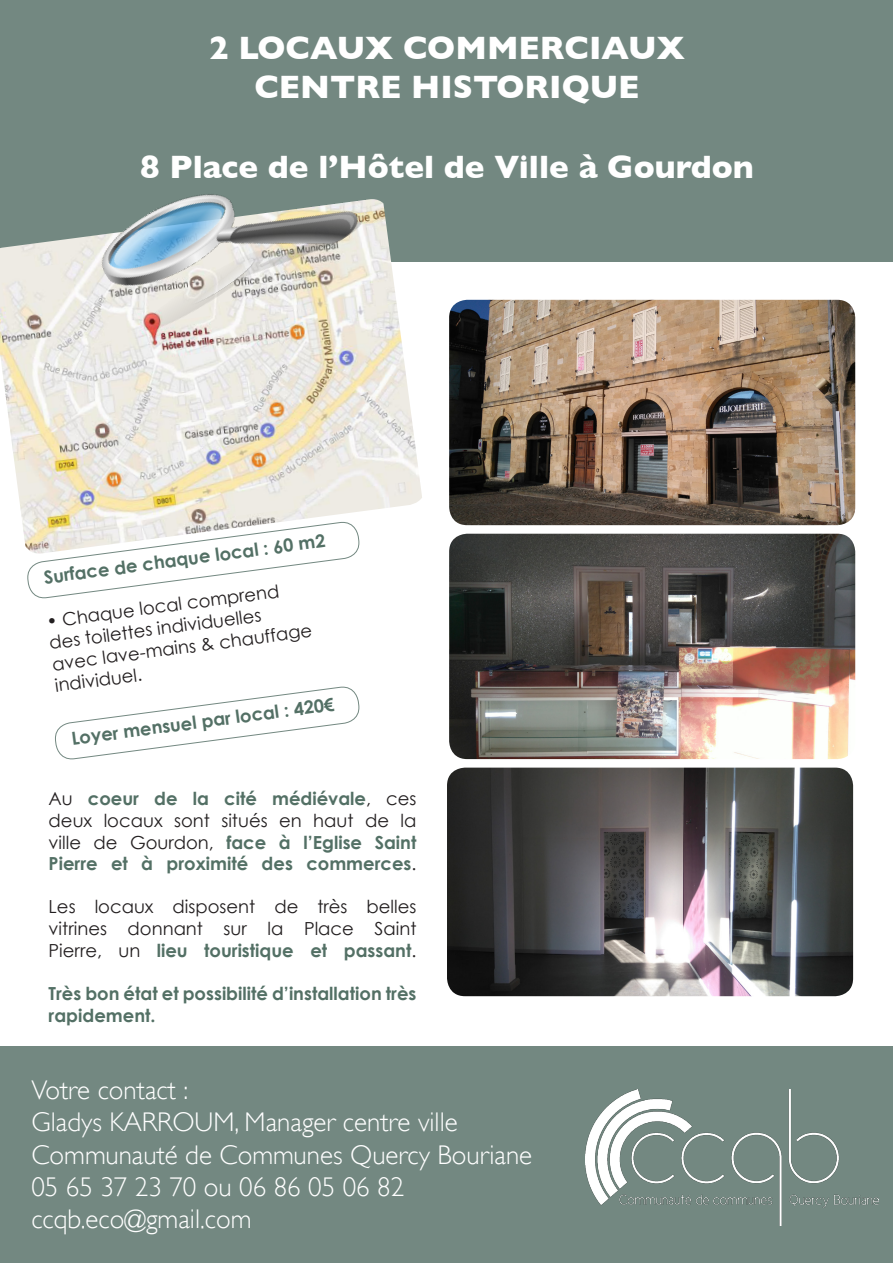
<style>
.page{position:relative;width:893px;height:1263px;background:#fff}
.page>*{position:absolute;margin:0;border:0;box-sizing:border-box;transform-origin:0 0}
.t1{font:700 33px "Gill Sans";color:#fff}
.t2{font:300 27px "Gill Sans";color:#fff}
.t3{font:700 18px/21.6px "Century Gothic";color:#537065;text-align:justify}
.t4{font:18px/21.8px "Century Gothic";color:#231f20;text-align:justify}
.s1{font-weight:400;color:#231f20}
.s2{font-weight:700;color:#537065}
</style>
<div class="page">
<img style="left:449px;top:534px;width:406px;height:225px">
<img style="left:449px;top:300px;width:406px;height:225px">
<img style="left:447px;top:768px;width:406px;height:228px">
<div style="left:0;top:0;width:893px;height:261px;background:#738881"></div>
<div style="left:0;top:1046px;width:893px;height:217px;background:#738881"></div>
<img style="left:585px;top:1090px;width:294px;height:136px">
<img style="left:0;top:199px;width:422px;height:348px">
<svg style="left:26px;top:520px;width:335px;height:79px"></svg>
<svg style="left:55px;top:686px;width:305px;height:74px"></svg>
<img style="left:91px;top:194px;width:274px;height:166px">
<p class="t1" style="left:209px;top:28px;width:477px">2 LOCAUX COMMERCIAUX</p>
<p class="t1" style="left:254px;top:68px;width:387px">CENTRE HISTORIQUE</p>
<p class="t1" style="left:140px;top:147px;width:615px">8 Place de l’Hôtel de Ville à Gourdon</p>
<p class="t3" style="left:42px;top:565px;width:285px;rotate:-7deg">Surface de chaque local : 60 m2</p>
<p class="t4" style="left:45px;top:609px;width:264px;text-align:left;rotate:-7deg">• Chaque local comprend des toilettes individuelles avec lave-mains &amp; chauffage individuel.</p>
<p class="t3" style="left:70px;top:726px;width:266px;rotate:-7deg">Loyer mensuel par local : 420€</p>
<p class="t3" style="left:49px;top:788px;width:369px"><span class="s1">Au</span> coeur de la cité médiévale<span class="s1">, ces deux locaux sont situés en haut de la ville de Gourdon,</span> face à l’Eglise Saint Pierre et à proximité des commerces<span class="s1">.</span></p>
<p class="t4" style="left:49px;top:896px;width:369px">Les locaux disposent de très belles vitrines donnant sur la Place Saint Pierre, un <span class="s2">lieu touristique et passant</span>.</p>
<p class="t3" style="left:49px;top:982px;width:369px">Très bon état et possibilité d’installation très rapidement.</p>
<p class="t2" style="left:31px;top:1069px;width:158px">Votre contact :</p>
<p class="t2" style="left:31px;top:1101px;width:428px">Gladys KARROUM, Manager centre ville</p>
<p class="t2" style="left:31px;top:1133px;width:502px">Communauté de Communes Quercy Bouriane</p>
<p class="t2" style="left:31px;top:1166px;width:374px">05 65 37 23 70 ou 06 86 05 06 82</p>
<p class="t2" style="left:31px;top:1198px;width:222px">ccqb.eco@gmail.com</p>
</div>
